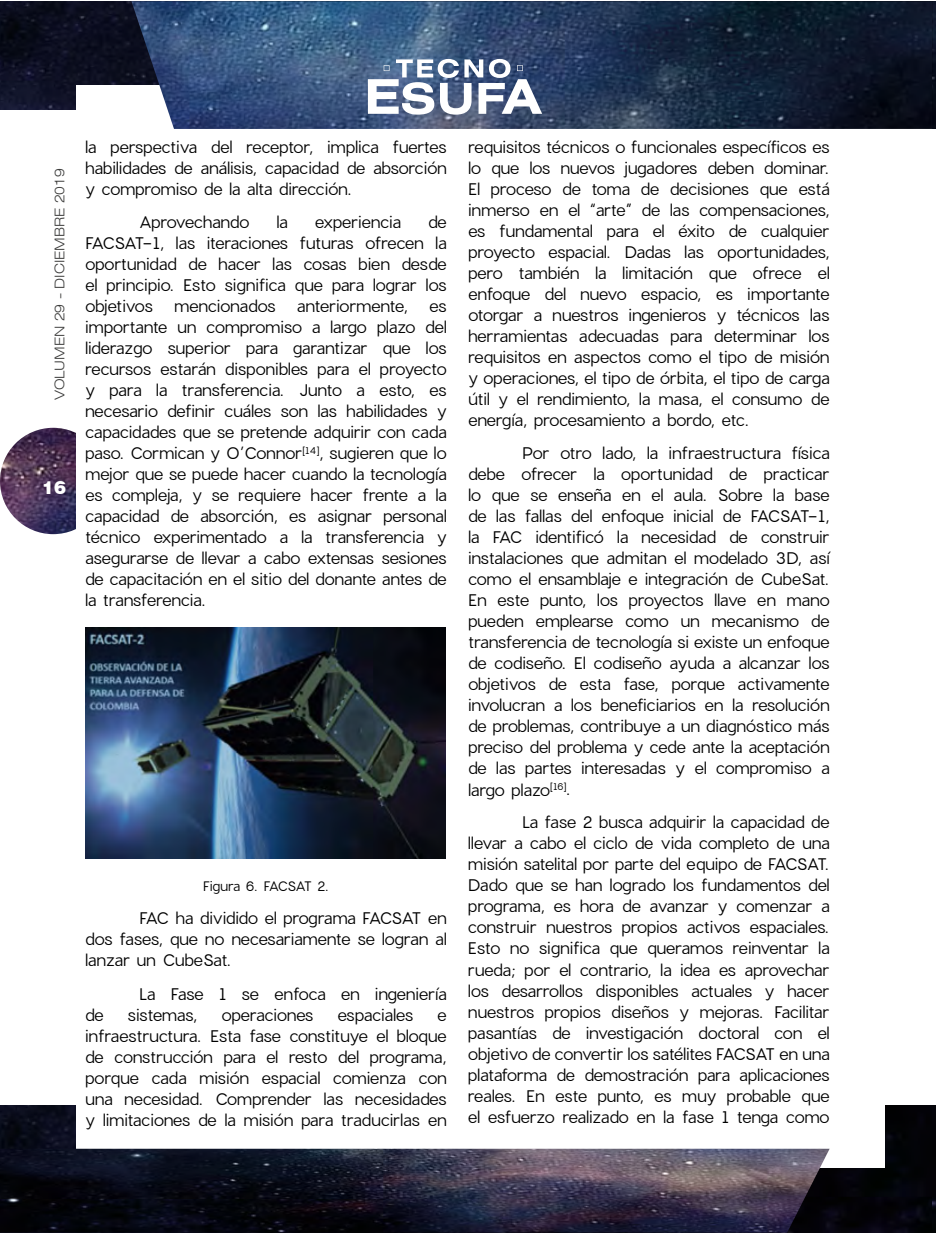
<style>
.page{position:relative;width:936px;height:1234px;background:#fff}
.page>*{position:absolute;margin:0;border:0;box-sizing:border-box;transform-origin:0 0}
.t1{font:900 18px "Swiss 721 BT";color:#fff}
.t2{font:16.5px/21px "Charlevoix Pro";letter-spacing:-.015em;color:#000;text-align:justify}
.t3{font:300 expanded 13.5px "Swiss 721 BT";color:#3c3c3b}
.t4{font:13.5px "Charlevoix Pro";letter-spacing:-.055em;color:#000}
</style>
<div class="page">
<img style="left:0;top:1105px;width:932px;height:127px">
<img style="left:0;top:1px;width:131px;height:108px">
<img style="left:0;top:427px;width:106px;height:107px;border-radius:53px">
<div style="left:76px;top:85px;width:808px;height:1082px;background:#fff"></div>
<img style="left:131px;top:1px;width:801px;height:128px">
<img style="left:0;top:1148px;width:829px;height:84px">
<img style="left:932px;top:1105px;width:3px;height:127px">
<img style="left:932px;top:1px;width:3px;height:128px">
<svg style="left:368px;top:59px;width:174px;height:56px"></svg>
<img style="left:85px;top:627px;width:360px;height:231px">
<p class="t3" style="left:52px;top:400px;width:233px;rotate:-90deg">VOLUMEN 29 - DICIEMBRE 2019</p>
<p class="t1" style="left:42px;top:476px;width:25px">16</p>
<p class="t2" style="left:85px;top:136px;width:363px">la perspectiva del receptor, implica fuertes habilidades de análisis, capacidad de absorción y compromiso de la alta dirección.</p>
<p class="t2" style="left:139px;top:211px;width:112px">Aprovechando</p>
<p class="t2" style="left:276px;top:211px;width:13px">la</p>
<p class="t2" style="left:315px;top:211px;width:88px">experiencia</p>
<p class="t2" style="left:85px;top:211px;width:363px;text-indent:343px">de FACSAT-1, las iteraciones futuras ofrecen la oportunidad de hacer las cosas bien desde el principio. Esto significa que para lograr los objetivos</p>
<p class="t2" style="left:174px;top:295px;width:103px">mencionados</p>
<p class="t2" style="left:297px;top:295px;width:112px">anteriormente,</p>
<p class="t2" style="left:85px;top:295px;width:363px;text-indent:344px">es importante un compromiso a largo plazo del liderazgo superior para garantizar que los recursos estarán disponibles para el proyecto y para la transferencia. Junto a esto, es necesario definir cuáles son las habilidades y capacidades que se pretende adquirir con cada paso. Cormican y O’Connor<sup>[14]</sup>, sugieren que lo mejor que se puede hacer cuando la tecnología es compleja, y se requiere hacer frente a la capacidad de absorción, es asignar personal técnico experimentado a la transferencia y asegurarse de llevar a cabo extensas sesiones de capacitación en el sitio del donante antes de la transferencia.</p>
<p class="t4" style="left:203px;top:877px;width:128px">Figura 6. FACSAT 2.</p>
<p class="t2" style="left:85px;top:907px;width:363px;text-indent:54px">FAC ha dividido el programa FACSAT en dos fases, que no necesariamente se logran al lanzar un CubeSat.</p>
<p class="t2" style="left:139px;top:982px;width:309px">La Fase 1 se enfoca en ingeniería</p>
<p class="t2" style="left:85px;top:1003px;width:20px">de</p>
<p class="t2" style="left:128px;top:1003px;width:71px">sistemas,</p>
<p class="t2" style="left:221px;top:1003px;width:94px">operaciones</p>
<p class="t2" style="left:337px;top:1003px;width:77px">espaciales</p>
<p class="t2" style="left:85px;top:1003px;width:363px;text-indent:352px">e infraestructura. Esta fase constituye el bloque de construcción para el resto del programa, porque cada misión espacial comienza con una necesidad. Comprender las necesidades y limitaciones de la misión para traducirlas en</p>
<p class="t2" style="left:468px;top:136px;width:363px">requisitos técnicos o funcionales específicos es lo que los nuevos jugadores deben dominar.<br>El proceso de toma de decisiones que está inmerso en el “arte” de las compensaciones, es fundamental para el éxito de cualquier proyecto espacial. Dadas las oportunidades, pero también la limitación que ofrece el enfoque del nuevo espacio, es importante otorgar a nuestros ingenieros y técnicos las herramientas adecuadas para determinar los requisitos en aspectos como el tipo de misión y operaciones, el tipo de órbita, el tipo de carga útil y el rendimiento, la masa, el consumo de energía, procesamiento a bordo, etc.</p>
<p class="t2" style="left:468px;top:442px;width:363px;text-indent:54px">Por otro lado, la infraestructura física debe ofrecer la oportunidad de practicar lo que se enseña en el aula. Sobre la base de las fallas del enfoque inicial de FACSAT-1, la FAC identificó la necesidad de construir instalaciones que admitan el modelado 3D, así como el ensamblaje e integración de CubeSat.<br>En este punto, los proyectos llave en mano pueden emplearse como un mecanismo de transferencia de tecnología si existe un enfoque de codiseño. El codiseño ayuda a alcanzar los objetivos de esta fase, porque activamente involucran a los beneficiarios en la resolución de problemas, contribuye a un diagnóstico más preciso del problema y cede ante la aceptación de las partes interesadas y el compromiso a largo plazo<sup>[16]</sup>.</p>
<p class="t2" style="left:468px;top:811px;width:363px;text-indent:54px">La fase 2 busca adquirir la capacidad de llevar a cabo el ciclo de vida completo de una misión satelital por parte del equipo de FACSAT.<br>Dado que se han logrado los fundamentos del programa, es hora de avanzar y comenzar a construir nuestros propios activos espaciales.<br>Esto no significa que queramos reinventar la rueda; por el contrario, la idea es aprovechar los desarrollos disponibles actuales y hacer nuestros propios diseños y mejoras. Facilitar pasantías de investigación doctoral con el objetivo de convertir los satélites FACSAT en una plataforma de demostración para aplicaciones reales. En este punto, es muy probable que el esfuerzo realizado en la fase 1 tenga como</p>
</div>
